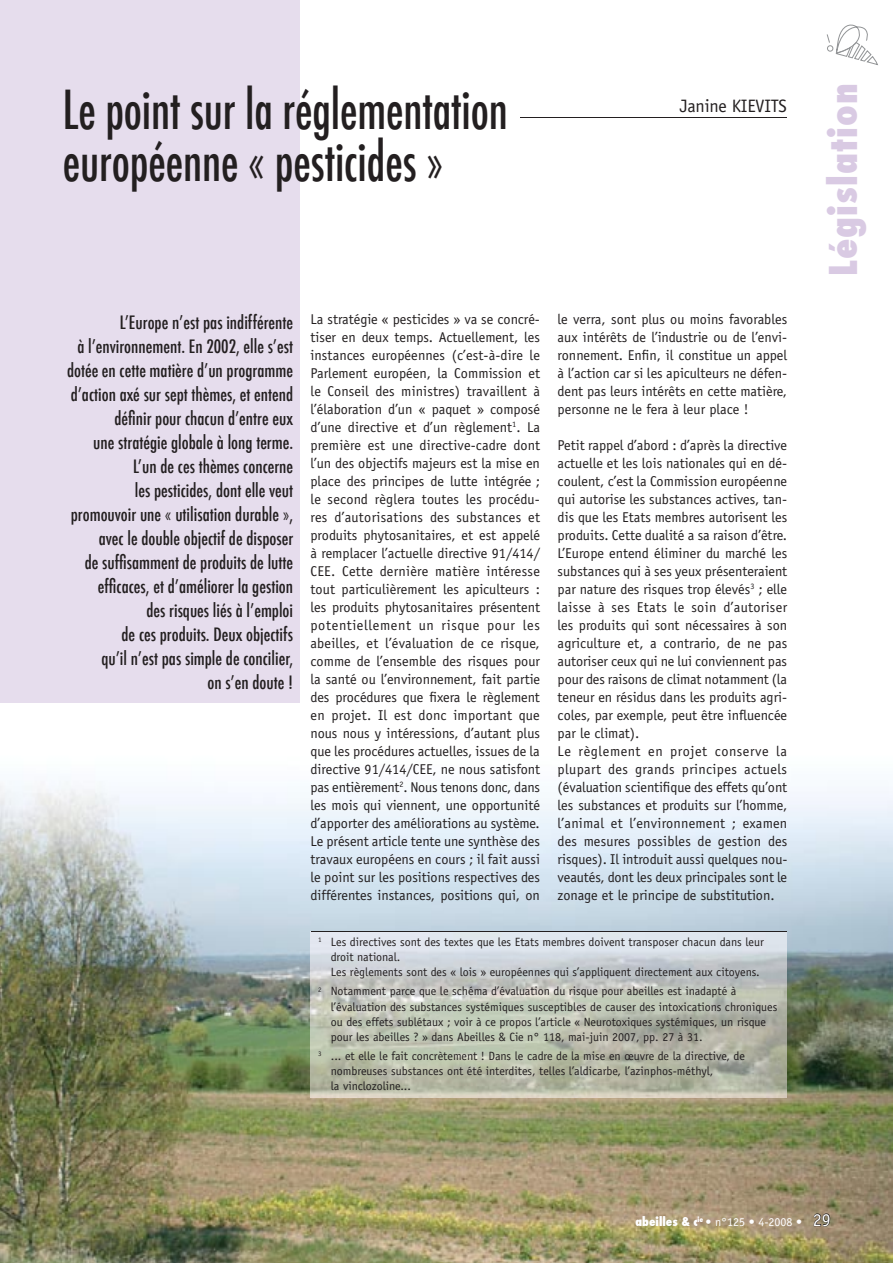
<style>
.page{position:relative;width:893px;height:1263px;background:#fff}
.page>*{position:absolute;margin:0;border:0;box-sizing:border-box;transform-origin:0 0}
.t1{font:500 condensed 52.5px/52.5px "Futura";letter-spacing:-.005em;color:#231f20;scale:.9 1}
.t2{font:800 condensed 37.5px "Futura";letter-spacing:.03em;color:#d9cae3}
.t3{font:500 condensed 18px/24px "Futura";color:#231f20;text-align:right}
.t4{font:18px "Officina Sans";letter-spacing:-.01em;color:#231f20}
.t5{font:14.25px/18px "Officina Sans";color:#231f20;text-align:justify}
.t6{font:12px/15px "Officina Sans";color:#231f20}
.t7{font:12px "Officina Sans";color:#fff}
.s1{font-family:"Futura";font-weight:800;font-stretch:condensed}
.s2{font-size:18px}
</style>
<div class="page">
<svg style="left:826px;top:24px;width:52px;height:42px"></svg>
<div style="left:0;top:0;width:300px;height:702px;background:#e6dded"></div>
<img style="left:0;top:781px;width:893px;height:482px">
<img style="left:310px;top:932px;width:476px;height:165px">
<hr style="left:520px;top:117px;width:267px;height:1px;background:#231f20">
<hr style="left:310px;top:931px;width:476px;height:1px;background:#231f20">
<svg style="left:813px;top:1213px;width:17px;height:13px"></svg>
<h1 class="t1" style="left:63px;top:84px;width:496px">Le point sur la réglementation européenne « pesticides »</h1>
<p class="t4" style="left:680px;top:96px;width:108px">Janine KIEVITS</p>
<p class="t3" style="left:67px;top:310px;width:228px">LʼEurope nʼest pas indifférente<br>à lʼenvironnement. En 2002, elle sʼest dotée en cette matière dʼun programme dʼaction axé sur sept thèmes, et entend définir pour chacun dʼentre eux<br>une stratégie globale à long terme.<br>Lʼun de ces thèmes concerne<br>les pesticides, dont elle veut promouvoir une « utilisation durable », avec le double objectif de disposer<br>de suffisamment de produits de lutte efficaces, et dʼaméliorer la gestion<br>des risques liés à lʼemploi<br>de ces produits. Deux objectifs<br>quʼil nʼest pas simple de concilier,<br>on sʼen doute !</p>
<p class="t5" style="left:310px;top:310px;width:231px">La stratégie « pesticides » va se concré&shy;tiser en deux temps. Actuellement, les instances européennes (c’est-à-dire le Parlement européen, la Commission et le Conseil des ministres) travaillent à l’élaboration d’un « paquet » composé d’une directive et d’un règlement<sup>1</sup>. La première est une directive-cadre dont l’un des objectifs majeurs est la mise en place des principes de lutte intégrée ; le second règlera toutes les procédu&shy;res d’autorisations des substances et produits phytosanitaires, et est appelé à remplacer l’actuelle directive 91/414/ CEE. Cette dernière matière intéresse tout particulièrement les apiculteurs : les produits phytosanitaires présentent potentiellement un risque pour les abeilles, et l’évaluation de ce risque, comme de l’ensemble des risques pour la santé ou l’environnement, fait partie des procédures que fixera le règlement en projet. Il est donc important que nous nous y intéressions, d’autant plus que les procédures actuelles, issues de la directive 91/414/CEE, ne nous satisfont pas entièrement<sup>2</sup>. Nous tenons donc, dans les mois qui viennent, une opportunité d’apporter des améliorations au système.<br>Le présent article tente une synthèse des travaux européens en cours ; il fait aussi le point sur les positions respectives des différentes instances, positions qui, on</p>
<p class="t5" style="left:558px;top:310px;width:231px">le verra, sont plus ou moins favorables aux intérêts de l’industrie ou de l’envi&shy;ronnement. Enfin, il constitue un appel à l’action car si les apiculteurs ne défen&shy;dent pas leurs intérêts en cette matière, personne ne le fera à leur place !</p>
<p class="t5" style="left:558px;top:436px;width:231px;text-align:left">Petit rappel d’abord : d’après la directive actuelle et les lois nationales qui en dé&shy;coulent, c’est la Commission européenne qui autorise les substances actives, tan&shy;dis que les Etats membres autorisent les produits. Cette dualité a sa raison d’être.<br>L’Europe entend éliminer du marché les substances qui à ses yeux présenteraient par nature des risques trop élevés<sup>3</sup> ; elle laisse à ses Etats le soin d’autoriser les produits qui sont nécessaires à son agriculture et, a contrario, de ne pas autoriser ceux qui ne lui conviennent pas pour des raisons de climat notamment (la teneur en résidus dans les produits agri&shy;coles, par exemple, peut être influencée par le climat).<br>Le règlement en projet conserve la plupart des grands principes actuels (évaluation scientifique des effets qu’ont les substances et produits sur l’homme, l’animal et l’environnement ; examen des mesures possibles de gestion des risques). Il introduit aussi quelques nou&shy;veautés, dont les deux principales sont le zonage et le principe de substitution.</p>
<p class="t6" style="left:331px;top:935px;width:434px;text-indent:-13px"><sup>1</sup> Les directives sont des textes que les Etats membres doivent transposer chacun dans leur droit national.<br>Les règlements sont des « lois » européennes qui s’appliquent directement aux citoyens.</p>
<p class="t6" style="left:331px;top:984px;width:448px;text-indent:-13px"><sup>2</sup> Notamment parce que le schéma d’évaluation du risque pour abeilles est inadapté à l’évaluation des substances systémiques susceptibles de causer des intoxications chroniques ou des effets sublétaux ; voir à ce propos l’article « Neurotoxiques systémiques, un risque pour les abeilles ? » dans Abeilles &amp; Cie n° 118, mai-juin 2007, pp. 27 à 31.</p>
<p class="t6" style="left:331px;top:1048px;width:416px;text-indent:-13px"><sup>3</sup> ... et elle le fait concrètement ! Dans le cadre de la mise en œuvre de la directive, de nombreuses substances ont été interdites, telles l’aldicarbe, l’azinphos-méthyl,<br>la vinclozoline...</p>
<h2 class="t2" style="left:818px;top:276px;width:194px;rotate:-90deg">Législation</h2>
<p class="t7" style="left:635px;top:1214px;width:197px"><span class="s1">abeilles &amp; c</span><sup>ie</sup> • n°125 • 4-2008 • <span class="s2">29</span></p>
</div>
